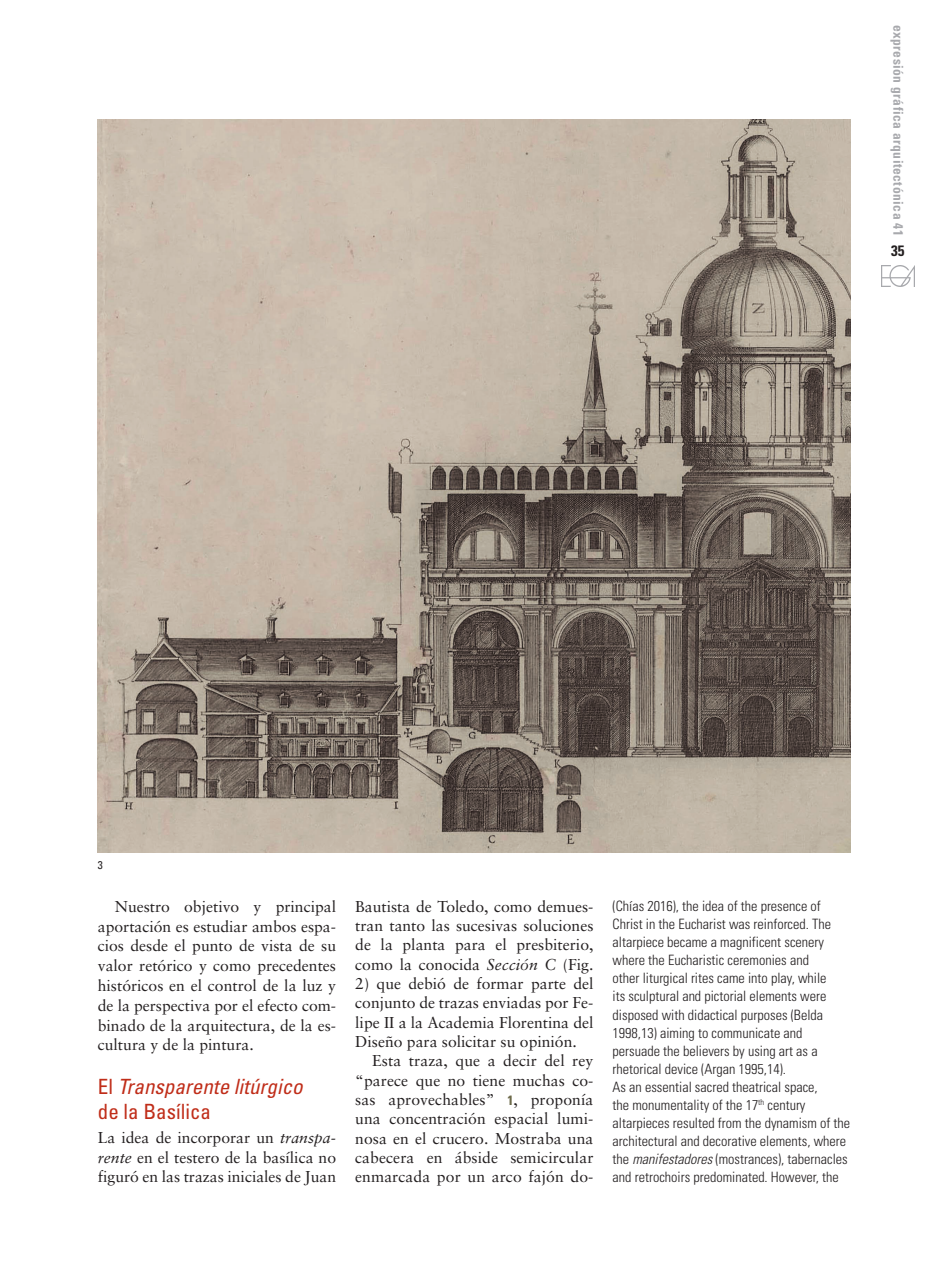
<style>
.page{position:relative;width:936px;height:1276px;background:#fff}
.page>*{position:absolute;margin:0;border:0;box-sizing:border-box;transform-origin:0 0}
.TITULAR_1_CAST{font:italic condensed 21px/24.6px "Univers";color:#c02d19}
.t1{font:15.75px/19.4px "Sabon";color:#231f20;text-align:justify}
.t2{font:700 condensed 15px "Univers";color:#231f20}
.t3{font:300 condensed 14.25px/18.1px "Univers";color:#231f20}
.t4{font:700 condensed 13.5px "Univers";letter-spacing:.035em;color:#a8a9ad}
.PIES_DE_FOTO_INGLES{font:condensed 11.25px "Univers";color:#231f20}
.s1{font-style:normal}
.s2{font-style:italic}
.s3{font-family:"Univers";font-weight:700;font-stretch:condensed;font-size:13.5px;color:#6d6a4a}
</style>
<div class="page">
<img style="left:881px;top:265px;width:33px;height:21px">
<img style="left:98px;top:119px;width:752px;height:734px">
<p class="t4" style="left:906px;top:25px;width:213px;rotate:90deg">expresión gráfica arquitectónica 41</p>
<p class="t2" style="left:891px;top:242px;width:15px">35</p>
<p class="PIES_DE_FOTO_INGLES" style="left:98px;top:857px;width:6px">3</p>
<p class="t1" style="left:98px;top:896px;width:240px;line-height:19.8px;text-indent:17px">Nuestro objetivo y principal aportación es estudiar ambos espa&shy;cios desde el punto de vista de su valor retórico y como precedentes históricos en el control de la luz y de la perspectiva por el efecto com&shy;binado de la arquitectura, de la es&shy;cultura y de la pintura.</p>
<p class="TITULAR_1_CAST" style="left:98px;top:1074px;width:206px"><span class="s1">El</span> Transparente litúrgico <span class="s1">de la Basílica</span></p>
<p class="t1" style="left:98px;top:1127px;width:240px;line-height:19.8px">La idea de incorporar un <span class="s2">transpa&shy;rente</span> en el testero de la basílica no figuró en las trazas iniciales de Juan</p>
<p class="t1" style="left:355px;top:896px;width:240px">Bautista de Toledo, como demues&shy;tran tanto las sucesivas soluciones de la planta para el presbiterio, como la conocida <span class="s2">Sección C</span> (Fig.</p>
<p class="t1" style="left:355px;top:973px;width:240px">2) que debió de formar parte del conjunto de trazas enviadas por Fe&shy;lipe II a la Academia Florentina del Diseño para solicitar su opinión.</p>
<p class="t1" style="left:355px;top:1051px;width:240px;text-indent:17px">Esta traza, que a decir del rey “parece que no tiene muchas co&shy;sas aprovechables” <span class="s3">1</span>, proponía una concentración espacial lumi&shy;nosa en el crucero. Mostraba una cabecera en ábside semicircular enmarcada por un arco fajón do-</p>
<p class="t3" style="left:612px;top:896px;width:220px">(Chías 2016), the idea of the presence of Christ in the Eucharist was reinforced. The altarpiece became a magnificent scenery where the Eucharistic ceremonies and other liturgical rites came into play, while its sculptural and pictorial elements were disposed with didactical purposes (Belda 1998,13) aiming to communicate and persuade the believers by using art as a rhetorical device (Argan 1995,14).</p>
<p class="t3" style="left:612px;top:1078px;width:239px">As an essential sacred theatrical space,<br>the monumentality of the 17<sup>th</sup> century altarpieces resulted from the dynamism of the architectural and decorative elements, where the <span class="s2">manifestadores</span> (mostrances), tabernacles and retrochoirs predominated. However, the</p>
</div>
